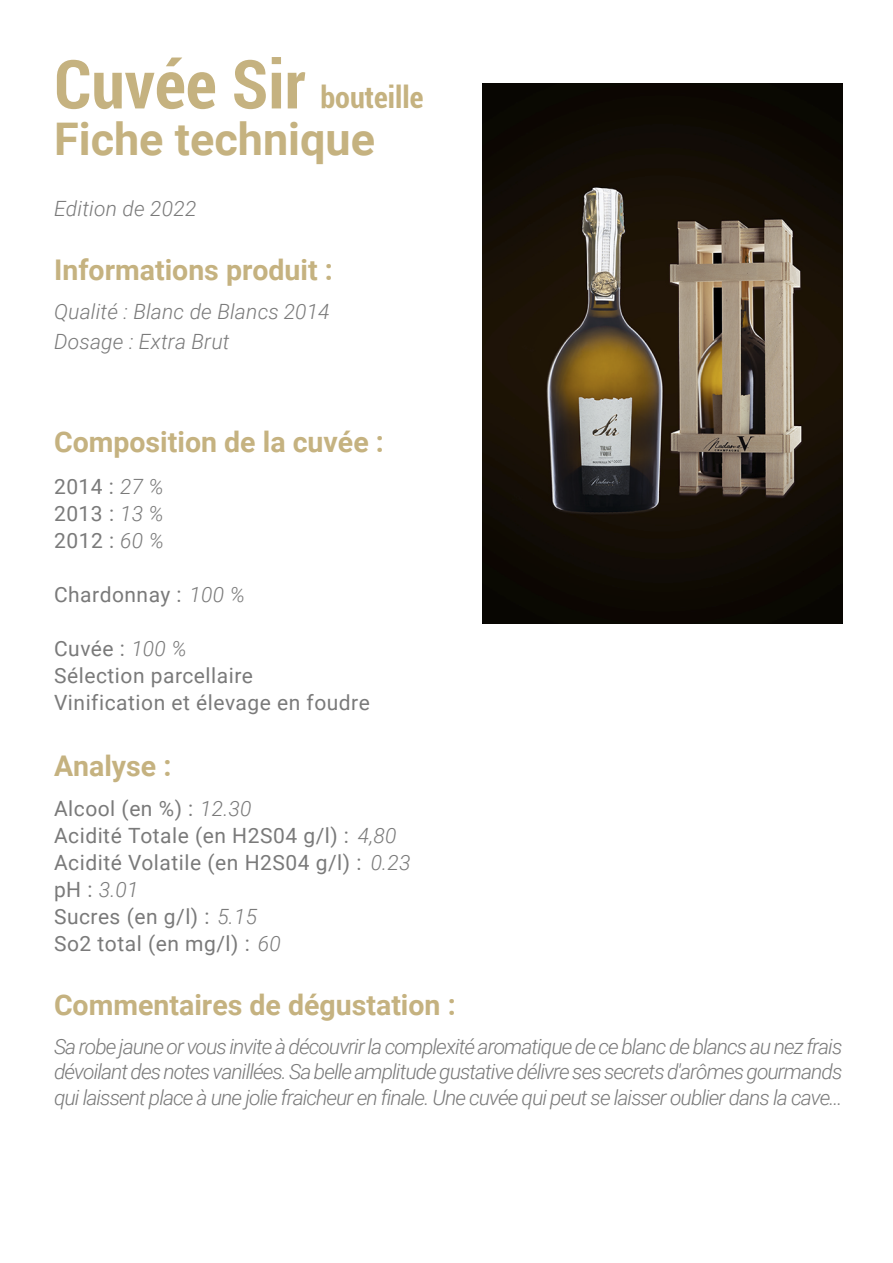
<style>
.page{position:relative;width:893px;height:1263px;background:#fff}
.page>*{position:absolute;margin:0;border:0;box-sizing:border-box;transform-origin:0 0}
.t1{font:700 condensed 67.5px "Roboto";color:#c5b280}
.t2{font:700 45px "Roboto";color:#c5b280}
.t3{font:700 condensed 30px "Roboto";color:#c5b280}
.t4{font:700 28.5px "Roboto";color:#c5b280}
.t5{font:italic 300 21px/25.2px "Roboto";color:#7a7a7a}
.t6{font:21px/27px "Roboto";letter-spacing:.025em;color:#7a7a7a}
.s1{font-weight:300;font-style:italic}
</style>
<div class="page">
<img style="left:482px;top:83px;width:361px;height:541px">
<h1 class="t1" style="left:54px;top:37px;width:253px">Cuvée Sir</h1>
<h3 class="t3" style="left:320px;top:77px;width:104px">bouteille</h3>
<h2 class="t2" style="left:54px;top:108px;width:323px">Fiche technique</h2>
<p class="t5" style="left:54px;top:195px;width:144px">Edition de 2022</p>
<h3 class="t4" style="left:54px;top:250px;width:280px">Informations produit :</h3>
<p class="t5" style="left:54px;top:295px;width:277px;line-height:30.8px">Qualité : Blanc de Blancs 2014<br>Dosage : Extra Brut</p>
<h3 class="t4" style="left:54px;top:421px;width:331px">Composition de la cuvée :</h3>
<p class="t6" style="left:54px;top:472px;width:111px;text-align:justify">2014 : <span class="s1">27 % </span>2013 : <span class="s1">13 % </span>2012 : <span class="s1">60 %</span></p>
<p class="t6" style="left:54px;top:580px;width:192px">Chardonnay : <span class="s1">100 %</span></p>
<p class="t6" style="left:54px;top:634px;width:317px">Cuvée : <span class="s1">100 %<br></span>Sélection parcellaire<br>Vinification et élevage en foudre</p>
<h3 class="t4" style="left:54px;top:746px;width:119px">Analyse :</h3>
<p class="t6" style="left:54px;top:794px;width:358px">Alcool (en %) : <span class="s1">12.30<br></span>Acidité Totale (en H2S04 g/l) : <span class="s1">4,80<br></span>Acidité Volatile (en H2S04 g/l) : <span class="s1">0.23 </span>pH : <span class="s1">3.01<br></span>Sucres (en g/l) : <span class="s1">5.15<br></span>So2 total (en mg/l) : <span class="s1">60</span></p>
<h3 class="t4" style="left:54px;top:984px;width:403px">Commentaires de dégustation :</h3>
<p class="t5" style="left:54px;top:1033px;width:790px;text-align:justify">Sa robe jaune or vous invite à découvrir la complexité aromatique de ce blanc de blancs au nez frais dévoilant des notes vanillées. Sa belle amplitude gustative délivre ses secrets d'arômes gourmands qui laissent place à une jolie fraicheur en finale. Une cuvée qui peut se laisser oublier dans la cave...</p>
</div>
